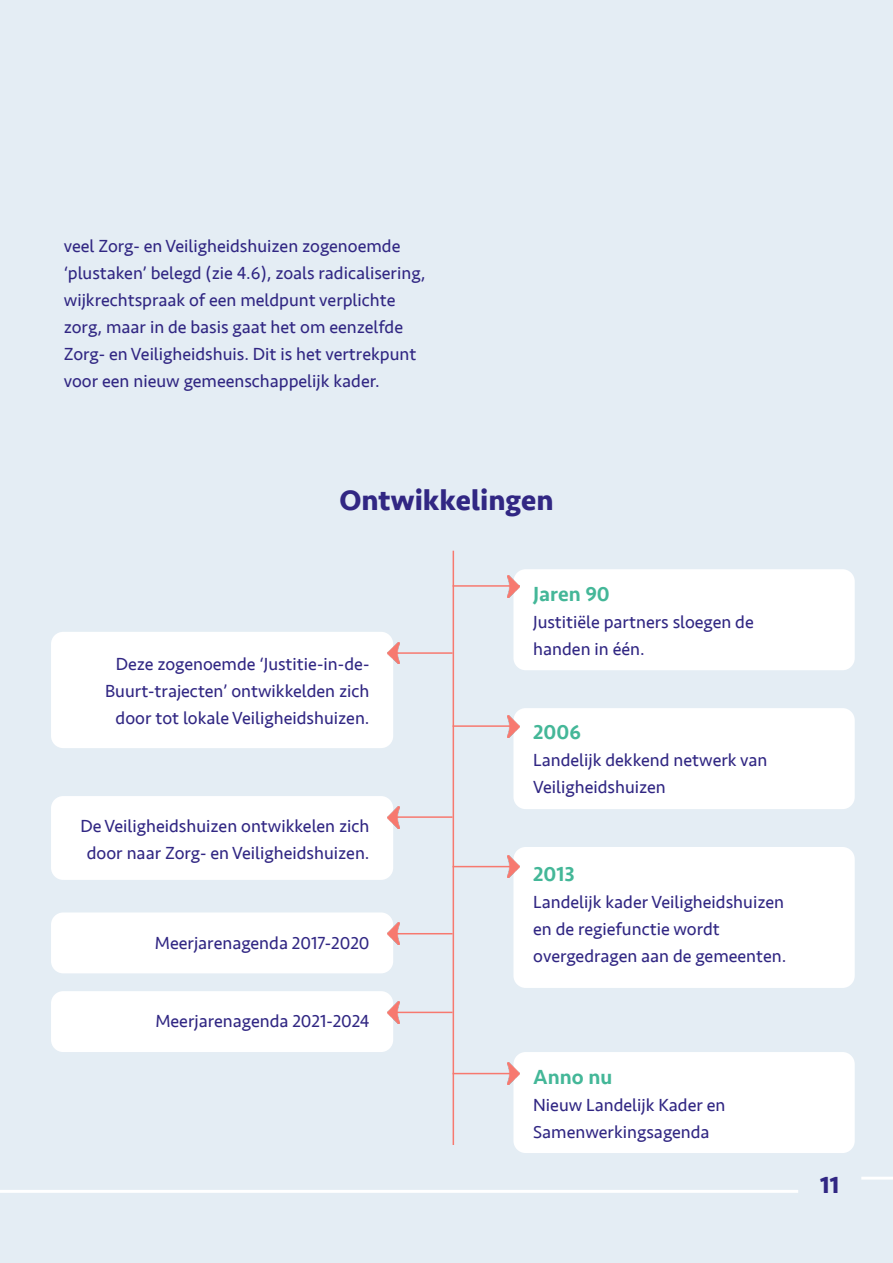
<style>
.page{position:relative;width:893px;height:1263px;background:#e4edf4}
.page>*{position:absolute;margin:0;border:0;box-sizing:border-box;transform-origin:0 0}
.t1{font:700 29.55px "Seravek";color:#312783}
.t2{font:700 24px "Seravek";color:#312783}
.t3{font:500 21px "Seravek";color:#44b798}
.t4{font:18px/27px "Seravek";color:#312783}
</style>
<div class="page">
<hr style="left:0;top:1190px;width:798px;height:3px;background:#fff">
<hr style="left:861px;top:1177px;width:32px;height:2px;background:#fff">
<hr style="left:453px;top:551px;width:1px;height:594px;background:#f7796f">
<div style="left:513px;top:569px;width:342px;height:101px;background:#fff;border-radius:12px"></div>
<hr style="left:453px;top:585px;width:66px;height:2px;background:#f7796f">
<img style="left:507px;top:576px;width:12px;height:22px">
<div style="left:513px;top:708px;width:342px;height:101px;background:#fff;border-radius:12px"></div>
<hr style="left:453px;top:725px;width:60px;height:2px;background:#f7796f">
<img style="left:507px;top:715px;width:12px;height:22px">
<div style="left:513px;top:847px;width:342px;height:141px;background:#fff;border-radius:12px"></div>
<hr style="left:453px;top:866px;width:60px;height:1px;background:#f7796f">
<img style="left:507px;top:856px;width:12px;height:21px">
<div style="left:513px;top:1052px;width:342px;height:101px;background:#fff;border-radius:12px"></div>
<hr style="left:453px;top:1073px;width:60px;height:1px;background:#f7796f">
<img style="left:507px;top:1063px;width:12px;height:21px">
<div style="left:51px;top:796px;width:342px;height:84px;background:#fff;border-radius:12px"></div>
<hr style="left:393px;top:816px;width:60px;height:2px;background:#f7796f">
<img style="left:387px;top:806px;width:12px;height:22px">
<div style="left:51px;top:632px;width:342px;height:116px;background:#fff;border-radius:12px"></div>
<hr style="left:393px;top:652px;width:60px;height:2px;background:#f7796f">
<img style="left:387px;top:642px;width:12px;height:22px">
<div style="left:51px;top:912px;width:342px;height:61px;background:#fff;border-radius:12px"></div>
<hr style="left:393px;top:933px;width:60px;height:1px;background:#f7796f">
<img style="left:387px;top:923px;width:12px;height:22px">
<div style="left:51px;top:991px;width:342px;height:61px;background:#fff;border-radius:12px"></div>
<hr style="left:393px;top:1012px;width:60px;height:1px;background:#f7796f">
<img style="left:387px;top:1001px;width:12px;height:22px">
<p class="t4" style="left:64px;top:232px;width:363px">veel Zorg- en Veiligheidshuizen zogenoemde ‘plustaken’ belegd (zie 4.6), zoals radicalisering, wijkrechtspraak of een meldpunt verplichte zorg, maar in de basis gaat het om eenzelfde Zorg- en Veiligheidshuis. Dit is het vertrekpunt voor een nieuw gemeenschappelijk kader.</p>
<h1 class="t1" style="left:339px;top:477px;width:216px">Ontwikkelingen</h1>
<p class="t4" style="left:105px;top:651px;width:266px;text-align:center">Deze zogenoemde ‘Justitie-in-de-<br>Buurt-trajecten’ ontwikkelden zich door tot lokale Veiligheidshuizen.</p>
<p class="t4" style="left:80px;top:812px;width:291px;text-align:center">De Veiligheidshuizen ontwikkelen zich door naar Zorg- en Veiligheidshuizen.</p>
<p class="t4" style="left:155px;top:929px;width:216px">Meerjarenagenda 2017-2020</p>
<p class="t4" style="left:155px;top:1008px;width:216px">Meerjarenagenda 2021-2024</p>
<p class="t3" style="left:533px;top:581px;width:78px">Jaren 90</p>
<p class="t4" style="left:533px;top:609px;width:222px">Justitiële partners sloegen de handen in één.</p>
<p class="t3" style="left:533px;top:719px;width:49px">2006</p>
<p class="t4" style="left:533px;top:747px;width:236px">Landelijk dekkend netwerk van<br>Veiligheidshuizen</p>
<p class="t3" style="left:533px;top:861px;width:43px">2013</p>
<p class="t4" style="left:533px;top:888px;width:255px">Landelijk kader Veiligheidshuizen en de regiefunctie wordt overgedragen aan de gemeenten.</p>
<p class="t3" style="left:533px;top:1064px;width:81px">Anno nu</p>
<p class="t4" style="left:533px;top:1091px;width:194px">Nieuw Landelijk Kader en<br>Samenwerkingsagenda</p>
<h2 class="t2" style="left:820px;top:1165px;width:20px">11</h2>
</div>
